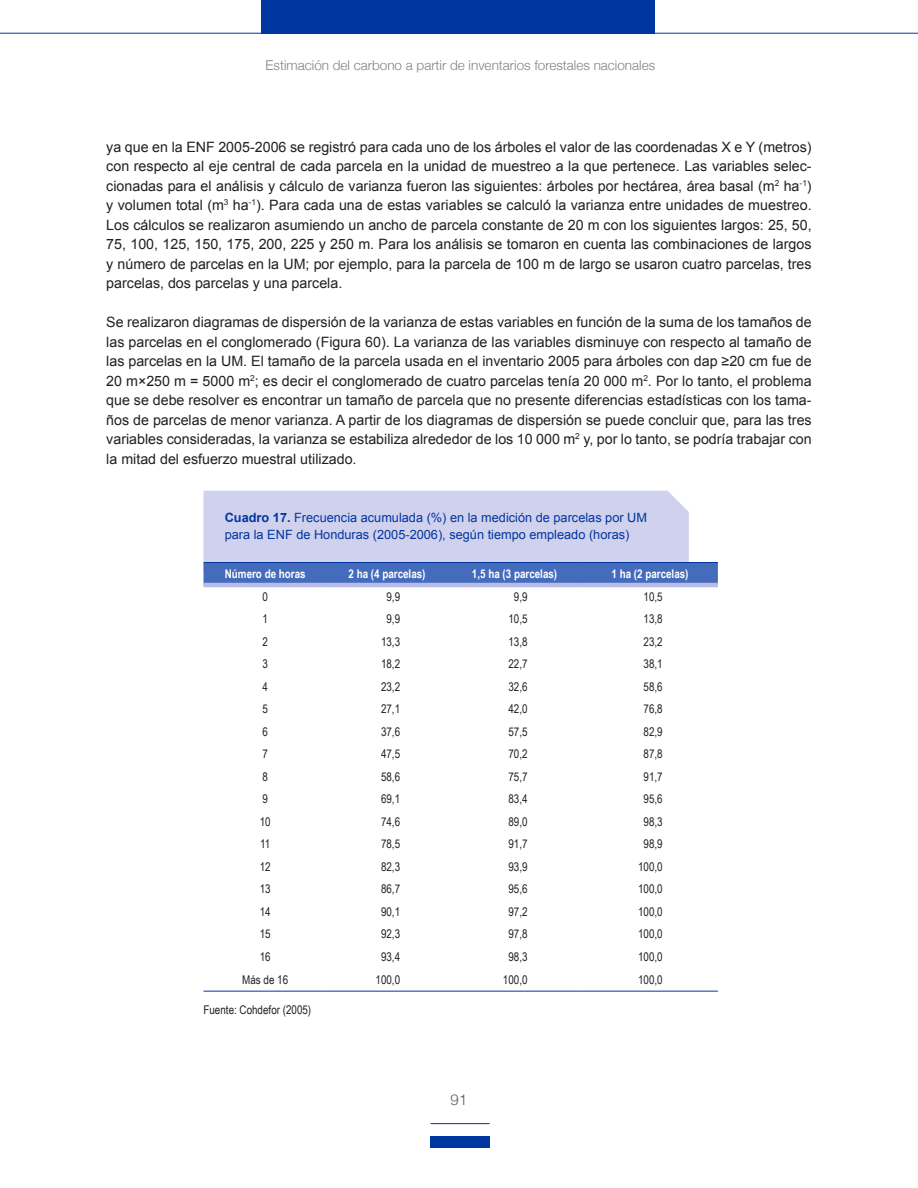
<style>
.page{position:relative;width:918px;height:1188px;background:#fff}
.page>*{position:absolute;margin:0;border:0;box-sizing:border-box;transform-origin:0 0}
.t1{font:300 15px "Helvetica Neue";color:#57585a}
.Texto{font:14.25px/19.5px "Arial";color:#231f20;text-align:justify}
.t2{font:300 13.5px "Helvetica Neue";color:#808285}
.Cuadro_título{font:12.75px/17.2px "Arial";color:#0036a0}
.Texto_cuadros{font:12px "Arial Narrow";color:#231f20}
.Texto_cuadros-2{font:700 12px "Arial Narrow";color:#fff}
.Fuente{font:12px "Arial Narrow";color:#231f20}
.s1{font-weight:700}
</style>
<div class="page">
<div style="left:430px;top:1136px;width:60px;height:11px;background:#0036a0"></div>
<hr style="left:431px;top:1123px;width:59px;height:1px;background:#0036a0">
<div style="left:261px;top:0;width:394px;height:34px;background:#0036a0"></div>
<hr style="left:0;top:33px;width:918px;height:1px;background:#0036a0">
<svg style="left:204px;top:491px;width:514px;height:92px;background:#b4bde3"></svg>
<hr style="left:204px;top:562px;width:123px;height:1px;background:#0036a0">
<hr style="left:327px;top:562px;width:120px;height:1px;background:#0036a0">
<hr style="left:447px;top:562px;width:135px;height:1px;background:#0036a0">
<hr style="left:582px;top:562px;width:136px;height:1px;background:#0036a0">
<hr style="left:204px;top:583px;width:123px;height:4px;background:#b6bce4">
<hr style="left:327px;top:583px;width:120px;height:4px;background:#b6bce4">
<hr style="left:447px;top:583px;width:135px;height:4px;background:#b6bce4">
<hr style="left:582px;top:583px;width:136px;height:4px;background:#b6bce4">
<hr style="left:204px;top:991px;width:123px;height:1px;background:#0036a0">
<hr style="left:327px;top:991px;width:120px;height:1px;background:#0036a0">
<hr style="left:447px;top:991px;width:135px;height:1px;background:#0036a0">
<hr style="left:582px;top:991px;width:136px;height:1px;background:#0036a0">
<p class="t2" style="left:266px;top:54px;width:391px">Estimación del carbono a partir de inventarios forestales nacionales</p>
<p class="Texto" style="left:106px;top:137px;width:707px">ya que en la ENF 2005-2006 se registró para cada uno de los árboles el valor de las coordenadas X e Y (metros) con respecto al eje central de cada parcela en la unidad de muestreo a la que pertenece. Las variables selec&shy;cionadas para el análisis y cálculo de varianza fueron las siguientes: árboles por hectárea, área basal (m<sup>2</sup> ha<sup>-1</sup>) y volumen total (m<sup>3</sup> ha<sup>-1</sup>). Para cada una de estas variables se calculó la varianza entre unidades de muestreo.<br>Los cálculos se realizaron asumiendo un ancho de parcela constante de 20 m con los siguientes largos: 25, 50, 75, 100, 125, 150, 175, 200, 225 y 250 m. Para los análisis se tomaron en cuenta las combinaciones de largos y número de parcelas en la UM; por ejemplo, para la parcela de 100 m de largo se usaron cuatro parcelas, tres parcelas, dos parcelas y una parcela.</p>
<p class="Texto" style="left:106px;top:312px;width:707px">Se realizaron diagramas de dispersión de la varianza de estas variables en función de la suma de los tamaños de las parcelas en el conglomerado (Figura 60). La varianza de las variables disminuye con respecto al tamaño de las parcelas en la UM. El tamaño de la parcela usada en el inventario 2005 para árboles con dap ≥20 cm fue de 20 m×250 m = 5000 m<sup>2</sup>; es decir el conglomerado de cuatro parcelas tenía 20 000 m<sup>2</sup>. Por lo tanto, el problema que se debe resolver es encontrar un tamaño de parcela que no presente diferencias estadísticas con los tama&shy;ños de parcelas de menor varianza. A partir de los diagramas de dispersión se puede concluir que, para las tres variables consideradas, la varianza se estabiliza alrededor de los 10 000 m<sup>2</sup> y, por lo tanto, se podría trabajar con la mitad del esfuerzo muestral utilizado.</p>
<p class="Cuadro_título" style="left:225px;top:509px;width:424px"><span class="s1">Cuadro 17.</span> Frecuencia acumulada (%) en la medición de parcelas por UM para la ENF de Honduras (2005-2006), según tiempo empleado (horas)</p>
<p class="Texto_cuadros-2" style="left:225px;top:565px;width:82px">Número de horas</p>
<p class="Texto_cuadros-2" style="left:348px;top:565px;width:79px">2 ha (4 parcelas)</p>
<p class="Texto_cuadros-2" style="left:472px;top:565px;width:87px">1,5 ha (3 parcelas)</p>
<p class="Texto_cuadros-2" style="left:611px;top:565px;width:79px">1 ha (2 parcelas)</p>
<p class="Texto_cuadros" style="left:263px;top:588px;width:7px">0</p>
<p class="Texto_cuadros" style="left:386px;top:588px;width:15px">9,9</p>
<p class="Texto_cuadros" style="left:514px;top:588px;width:15px">9,9</p>
<p class="Texto_cuadros" style="left:644px;top:588px;width:21px">10,5</p>
<p class="Texto_cuadros" style="left:263px;top:610px;width:7px">1</p>
<p class="Texto_cuadros" style="left:386px;top:610px;width:15px">9,9</p>
<p class="Texto_cuadros" style="left:508px;top:610px;width:21px">10,5</p>
<p class="Texto_cuadros" style="left:644px;top:610px;width:21px">13,8</p>
<p class="Texto_cuadros" style="left:263px;top:633px;width:7px">2</p>
<p class="Texto_cuadros" style="left:381px;top:633px;width:21px">13,3</p>
<p class="Texto_cuadros" style="left:508px;top:633px;width:21px">13,8</p>
<p class="Texto_cuadros" style="left:644px;top:633px;width:21px">23,2</p>
<p class="Texto_cuadros" style="left:263px;top:655px;width:7px">3</p>
<p class="Texto_cuadros" style="left:381px;top:655px;width:21px">18,2</p>
<p class="Texto_cuadros" style="left:508px;top:655px;width:21px">22,7</p>
<p class="Texto_cuadros" style="left:644px;top:655px;width:21px">38,1</p>
<p class="Texto_cuadros" style="left:263px;top:678px;width:7px">4</p>
<p class="Texto_cuadros" style="left:381px;top:678px;width:21px">23,2</p>
<p class="Texto_cuadros" style="left:508px;top:678px;width:21px">32,6</p>
<p class="Texto_cuadros" style="left:644px;top:678px;width:21px">58,6</p>
<p class="Texto_cuadros" style="left:263px;top:700px;width:7px">5</p>
<p class="Texto_cuadros" style="left:381px;top:700px;width:21px">27,1</p>
<p class="Texto_cuadros" style="left:508px;top:700px;width:21px">42,0</p>
<p class="Texto_cuadros" style="left:644px;top:700px;width:21px">76,8</p>
<p class="Texto_cuadros" style="left:263px;top:723px;width:7px">6</p>
<p class="Texto_cuadros" style="left:381px;top:723px;width:21px">37,6</p>
<p class="Texto_cuadros" style="left:508px;top:723px;width:21px">57,5</p>
<p class="Texto_cuadros" style="left:644px;top:723px;width:21px">82,9</p>
<p class="Texto_cuadros" style="left:263px;top:745px;width:7px">7</p>
<p class="Texto_cuadros" style="left:381px;top:745px;width:21px">47,5</p>
<p class="Texto_cuadros" style="left:508px;top:745px;width:21px">70,2</p>
<p class="Texto_cuadros" style="left:644px;top:745px;width:21px">87,8</p>
<p class="Texto_cuadros" style="left:263px;top:768px;width:7px">8</p>
<p class="Texto_cuadros" style="left:381px;top:768px;width:21px">58,6</p>
<p class="Texto_cuadros" style="left:508px;top:768px;width:21px">75,7</p>
<p class="Texto_cuadros" style="left:644px;top:768px;width:21px">91,7</p>
<p class="Texto_cuadros" style="left:263px;top:790px;width:7px">9</p>
<p class="Texto_cuadros" style="left:381px;top:790px;width:21px">69,1</p>
<p class="Texto_cuadros" style="left:508px;top:790px;width:21px">83,4</p>
<p class="Texto_cuadros" style="left:644px;top:790px;width:21px">95,6</p>
<p class="Texto_cuadros" style="left:260px;top:813px;width:12px">10</p>
<p class="Texto_cuadros" style="left:381px;top:813px;width:21px">74,6</p>
<p class="Texto_cuadros" style="left:508px;top:813px;width:21px">89,0</p>
<p class="Texto_cuadros" style="left:644px;top:813px;width:21px">98,3</p>
<p class="Texto_cuadros" style="left:260px;top:835px;width:12px">11</p>
<p class="Texto_cuadros" style="left:381px;top:835px;width:21px">78,5</p>
<p class="Texto_cuadros" style="left:508px;top:835px;width:21px">91,7</p>
<p class="Texto_cuadros" style="left:644px;top:835px;width:21px">98,9</p>
<p class="Texto_cuadros" style="left:260px;top:858px;width:12px">12</p>
<p class="Texto_cuadros" style="left:381px;top:858px;width:21px">82,3</p>
<p class="Texto_cuadros" style="left:508px;top:858px;width:21px">93,9</p>
<p class="Texto_cuadros" style="left:638px;top:858px;width:26px">100,0</p>
<p class="Texto_cuadros" style="left:260px;top:880px;width:12px">13</p>
<p class="Texto_cuadros" style="left:381px;top:880px;width:21px">86,7</p>
<p class="Texto_cuadros" style="left:508px;top:880px;width:21px">95,6</p>
<p class="Texto_cuadros" style="left:638px;top:880px;width:26px">100,0</p>
<p class="Texto_cuadros" style="left:260px;top:903px;width:12px">14</p>
<p class="Texto_cuadros" style="left:381px;top:903px;width:21px">90,1</p>
<p class="Texto_cuadros" style="left:508px;top:903px;width:21px">97,2</p>
<p class="Texto_cuadros" style="left:638px;top:903px;width:26px">100,0</p>
<p class="Texto_cuadros" style="left:260px;top:925px;width:12px">15</p>
<p class="Texto_cuadros" style="left:381px;top:925px;width:21px">92,3</p>
<p class="Texto_cuadros" style="left:508px;top:925px;width:21px">97,8</p>
<p class="Texto_cuadros" style="left:638px;top:925px;width:26px">100,0</p>
<p class="Texto_cuadros" style="left:260px;top:948px;width:12px">16</p>
<p class="Texto_cuadros" style="left:381px;top:948px;width:21px">93,4</p>
<p class="Texto_cuadros" style="left:508px;top:948px;width:21px">98,3</p>
<p class="Texto_cuadros" style="left:638px;top:948px;width:26px">100,0</p>
<p class="Texto_cuadros" style="left:242px;top:971px;width:47px">Más de 16</p>
<p class="Texto_cuadros" style="left:376px;top:971px;width:26px">100,0</p>
<p class="Texto_cuadros" style="left:503px;top:971px;width:26px">100,0</p>
<p class="Texto_cuadros" style="left:638px;top:971px;width:26px">100,0</p>
<p class="Fuente" style="left:204px;top:1001px;width:109px">Fuente: Cohdefor (2005)</p>
<p class="t1" style="left:451px;top:1087px;width:18px">91</p>
</div>
